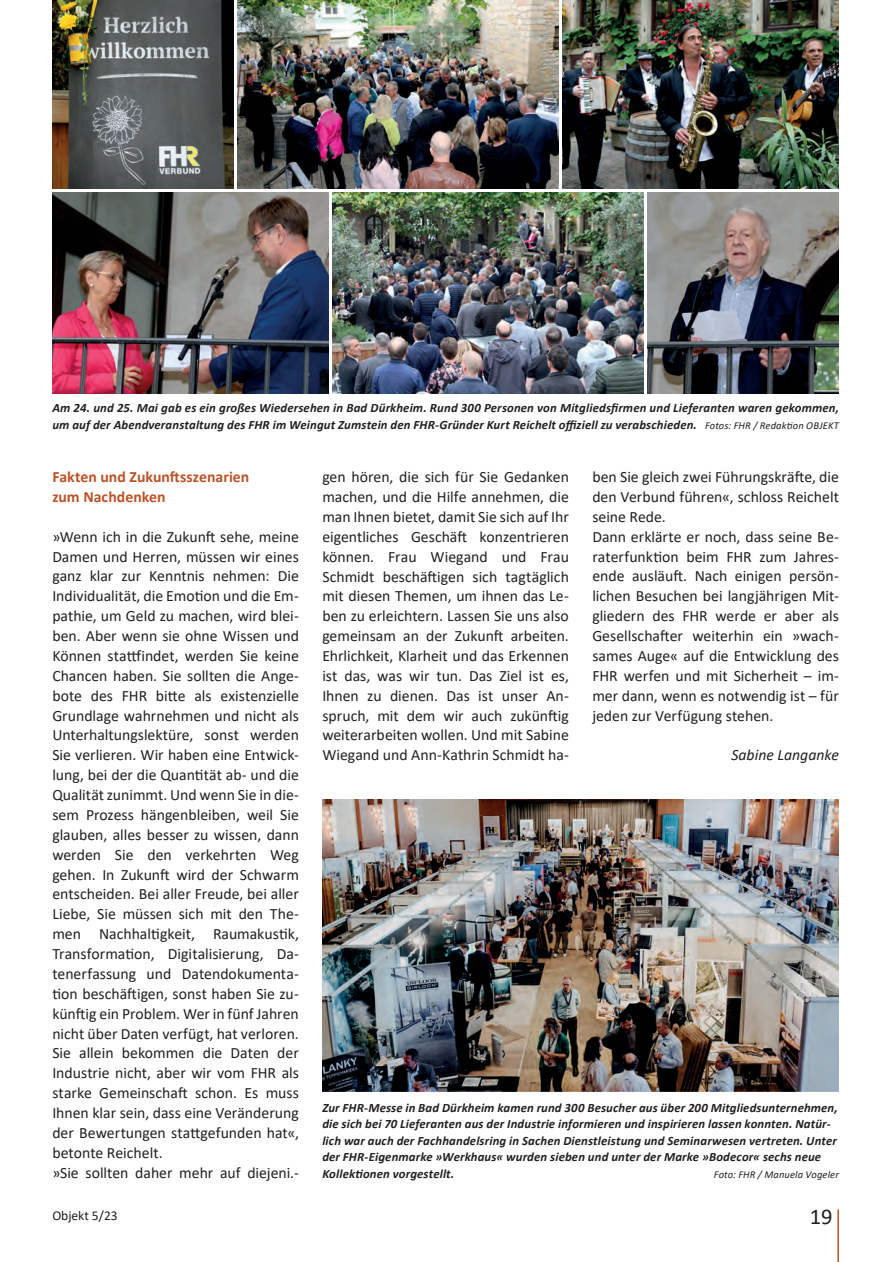
<style>
.page{position:relative;width:892px;height:1262px;background:#fff}
.page>*{position:absolute;margin:0;border:0;box-sizing:border-box;transform-origin:0 0}
.t1{font:22.5px "Calibri";color:#231f20}
.Fließtext{font:15.75px/19.8px "Calibri";color:#231f20;text-align:justify}
.Zwischentitel{font:700 15.75px/19.8px "Calibri";color:#bc5226}
.Fließtext-2{font:italic 15.75px "Calibri";color:#231f20}
.t2{font:13.5px "Calibri";color:#231f20}
.Bildzeile{font:italic 700 12.75px/16.5px "Calibri";letter-spacing:.01em;color:#231f20}
.Bildzeile-2{font:italic 10.5px "Calibri";letter-spacing:.01em;color:#231f20}
.s1{font-weight:400;font-size:10.5px}
</style>
<div class="page">
<hr style="left:837px;top:1209px;width:2px;height:52px;background:#bc5226">
<img style="left:52px;top:0;width:181px;height:188px">
<img style="left:563px;top:0;width:276px;height:188px">
<img style="left:52px;top:193px;width:277px;height:201px">
<img style="left:333px;top:193px;width:310px;height:200px">
<img style="left:237px;top:0;width:321px;height:188px">
<img style="left:648px;top:193px;width:191px;height:201px">
<img style="left:322px;top:799px;width:516px;height:292px">
<p class="Bildzeile" style="left:52px;top:399px;width:788px">Am 24. und 25. Mai gab es ein großes Wiedersehen in Bad Dürkheim. Rund 300 Personen von Mitgliedsfirmen und Lieferanten waren gekommen, um auf der Abendveranstaltung des FHR im Weingut Zumstein den FHR-Gründer Kurt Reichelt offiziell zu verabschieden. <span class="s1">Fotos: FHR / Redaktion OBJEKT</span></p>
<p class="Zwischentitel" style="left:52px;top:466px;width:199px">Fakten und Zukunftsszenarien zum Nachdenken</p>
<p class="Fließtext" style="left:52px;top:526px;width:248px">»Wenn ich in die Zukunft sehe, meine Damen und Herren, müssen wir eines ganz klar zur Kenntnis nehmen: Die Individualität, die Emotion und die Em&shy;pathie, um Geld zu machen, wird blei&shy;ben. Aber wenn sie ohne Wissen und Können stattfindet, werden Sie keine Chancen haben. Sie sollten die Ange&shy;bote des FHR bitte als existenzielle Grundlage wahrnehmen und nicht als Unterhaltungslektüre, sonst werden Sie verlieren. Wir haben eine Entwick&shy;lung, bei der die Quantität ab- und die Qualität zunimmt. Und wenn Sie in die&shy;sem Prozess hängenbleiben, weil Sie glauben, alles besser zu wissen, dann werden Sie den verkehrten Weg gehen. In Zukunft wird der Schwarm entscheiden. Bei aller Freude, bei aller Liebe, Sie müssen sich mit den The&shy;men Nachhaltigkeit, Raumakustik, Transformation, Digitalisierung, Da&shy;tenerfassung und Datendokumenta&shy;tion beschäftigen, sonst haben Sie zu&shy;künftig ein Problem. Wer in fünf Jahren nicht über Daten verfügt, hat verloren.<br>Sie allein bekommen die Daten der Industrie nicht, aber wir vom FHR als starke Gemeinschaft schon. Es muss Ihnen klar sein, dass eine Veränderung der Bewertungen stattgefunden hat«, betonte Reichelt.</p>
<p class="Fließtext" style="left:52px;top:1161px;width:248px">»Sie sollten daher mehr auf diejeni.-</p>
<p class="Fließtext" style="left:322px;top:466px;width:248px">gen hören, die sich für Sie Gedanken machen, und die Hilfe annehmen, die man Ihnen bietet, damit Sie sich auf Ihr eigentliches Geschäft konzentrieren können. Frau Wiegand und Frau Schmidt beschäftigen sich tagtäglich mit diesen Themen, um ihnen das Le&shy;ben zu erleichtern. Lassen Sie uns also gemeinsam an der Zukunft arbeiten.<br>Ehrlichkeit, Klarheit und das Erkennen ist das, was wir tun. Das Ziel ist es, Ihnen zu dienen. Das ist unser An&shy;spruch, mit dem wir auch zukünftig weiterarbeiten wollen. Und mit Sabine Wiegand und Ann-Kathrin Schmidt ha-</p>
<p class="Fließtext" style="left:592px;top:466px;width:248px">ben Sie gleich zwei Führungskräfte, die den Verbund führen«, schloss Reichelt seine Rede.</p>
<p class="Fließtext" style="left:592px;top:526px;width:248px">Dann erklärte er noch, dass seine Be&shy;raterfunktion beim FHR zum Jahres&shy;ende ausläuft. Nach einigen persön&shy;lichen Besuchen bei langjährigen Mit&shy;gliedern des FHR werde er aber als Gesellschafter weiterhin ein »wach&shy;sames Auge« auf die Entwicklung des FHR werfen und mit Sicherheit – im&shy;mer dann, wenn es notwendig ist – für jeden zur Verfügung stehen.</p>
<p class="Fließtext-2" style="left:731px;top:744px;width:109px">Sabine Langanke</p>
<p class="Bildzeile" style="left:322px;top:1098px;width:517px">Zur FHR-Messe in Bad Dürkheim kamen rund 300 Besucher aus über 200 Mitgliedsunternehmen, die sich bei 70 Lieferanten aus der Industrie informieren und inspirieren lassen konnten. Natür&shy;lich war auch der Fachhandelsring in Sachen Dienstleistung und Seminarwesen vertreten. Unter der FHR-Eigenmarke »Werkhaus« wurden sieben und unter der Marke »Bodecor« sechs neue Kollektionen vorgestellt.</p>
<p class="Bildzeile-2" style="left:714px;top:1166px;width:127px">Foto: FHR / Manuela Vogeler</p>
<p class="t2" style="left:52px;top:1205px;width:67px">Objekt 5/23</p>
<h1 class="t1" style="left:810px;top:1201px;width:24px">19</h1>
</div>
